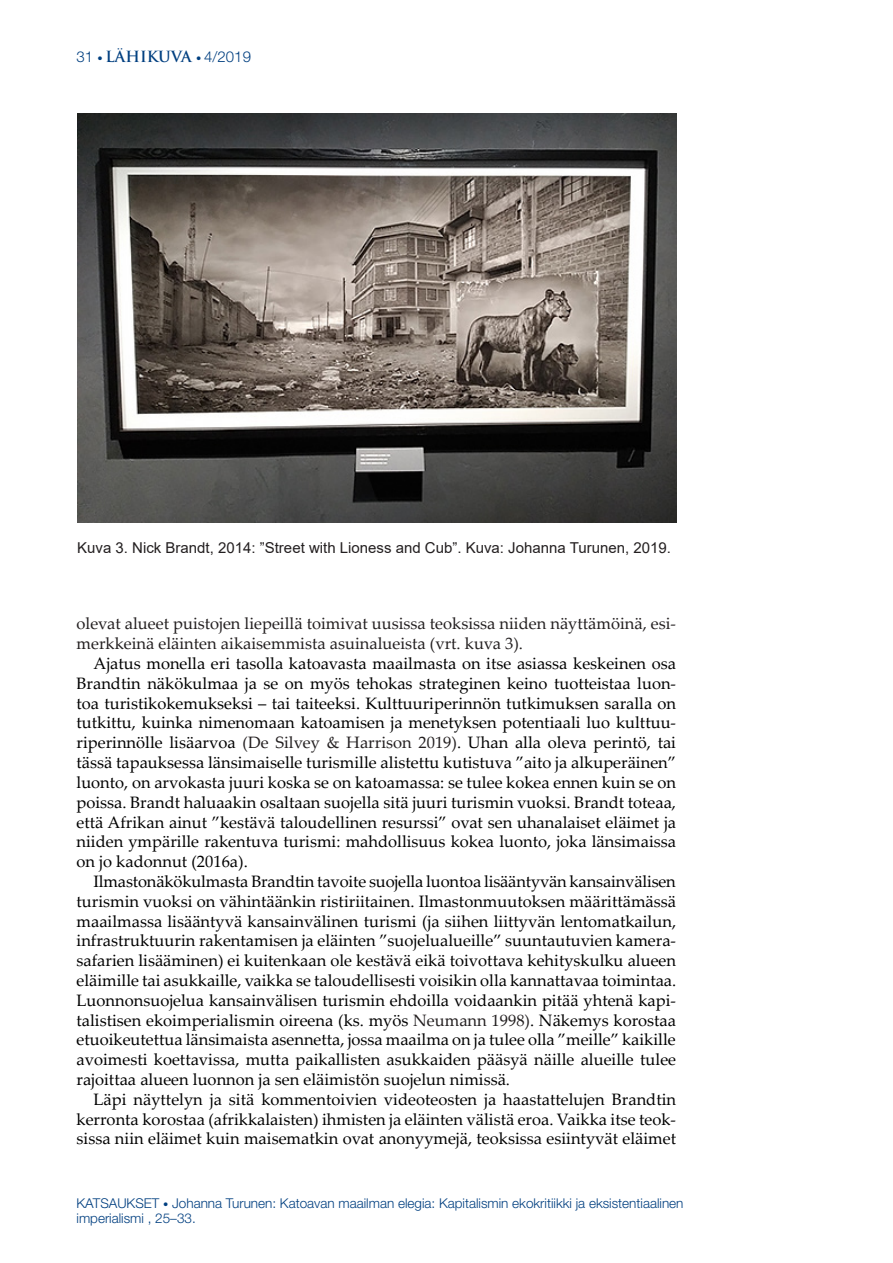
<style>
.page{position:relative;width:893px;height:1263px;background:#fff}
.page>*{position:absolute;margin:0;border:0;box-sizing:border-box;transform-origin:0 0}
.KATSAUS_jne_leipis{font:16.5px/19.8px "Palatino Linotype";color:#000;text-align:justify}
.KATSAUS_jne_leipis-2{font:16.5px/19.8px "Palatino Linotype";color:#231f20}
.Kuvateksti{font:15px "Arial";color:#231f20}
.t1{font:300 15px "Helvetica Neue";color:#003f80}
.t2{font:300 13.5px/15px "Helvetica Neue";color:#003f80}
.s1{font-size:10.5px}
.s2{font-family:"Trajan Pro";font-weight:700}
.s3{color:#231f20}
</style>
<div class="page">
<img style="left:77px;top:114px;width:600px;height:409px">
<p class="t1" style="left:77px;top:47px;width:176px">31 <span class="s1">•</span> <span class="s2">LÄHIKUVA</span> <span class="s1">•</span> 4/2019</p>
<p class="Kuvateksti" style="left:77px;top:538px;width:595px">Kuva 3. Nick Brandt, 2014: ”Street with Lioness and Cub”. Kuva: Johanna Turunen, 2019.</p>
<p class="KATSAUS_jne_leipis-2" style="left:77px;top:613px;width:601px">olevat alueet puistojen liepeillä toimivat uusissa teoksissa niiden näyttämöinä, esi&shy;merkkeinä eläinten aikaisemmista asuinalueista (vrt. kuva 3).</p>
<p class="KATSAUS_jne_leipis" style="left:77px;top:653px;width:601px;text-indent:17px">Ajatus monella eri tasolla katoavasta maailmasta on itse asiassa keskeinen osa Brandtin näkökulmaa ja se on myös tehokas strateginen keino tuotteistaa luon&shy;toa turistikokemukseksi – tai taiteeksi. Kulttuuriperinnön tutkimuksen saralla on tutkittu, kuinka nimenomaan katoamisen ja menetyksen potentiaali luo kulttuu&shy;riperinnölle lisäarvoa <span class="s3">(De Silvey &amp; Harrison 2019)</span>. Uhan alla oleva perintö, tai tässä tapauksessa länsimaiselle turismille alistettu kutistuva ”aito ja alkuperäinen” luonto, on arvokasta juuri koska se on katoamassa: se tulee kokea ennen kuin se on poissa. Brandt haluaakin osaltaan suojella sitä juuri turismin vuoksi. Brandt toteaa, että Afrikan ainut ”kestävä taloudellinen resurssi” ovat sen uhanalaiset eläimet ja niiden ympärille rakentuva turismi: mahdollisuus kokea luonto, joka länsimaissa on jo kadonnut (2016a).</p>
<p class="KATSAUS_jne_leipis" style="left:77px;top:871px;width:601px;text-indent:17px">Ilmastonäkökulmasta Brandtin tavoite suojella luontoa lisääntyvän kansainvälisen turismin vuoksi on vähintäänkin ristiriitainen. Ilmastonmuutoksen määrittämässä maailmassa lisääntyvä kansainvälinen turismi (ja siihen liittyvän lentomatkailun, infrastruktuurin rakentamisen ja eläinten ”suojelualueille” suuntautuvien kamera&shy;safarien lisääminen) ei kuitenkaan ole kestävä eikä toivottava kehityskulku alueen eläimille tai asukkaille, vaikka se taloudellisesti voisikin olla kannattavaa toimintaa.<br>Luonnonsuojelua kansainvälisen turismin ehdoilla voidaankin pitää yhtenä kapi&shy;talistisen ekoimperialismin oireena (ks. myös <span class="s3">Neumann 1998)</span>. Näkemys korostaa etuoikeutettua länsimaista asennetta, jossa maailma on ja tulee olla ”meille” kaikille avoimesti koettavissa, mutta paikallisten asukkaiden pääsyä näille alueille tulee rajoittaa alueen luonnon ja sen eläimistön suojelun nimissä.</p>
<p class="KATSAUS_jne_leipis" style="left:77px;top:1088px;width:601px;text-indent:17px">Läpi näyttelyn ja sitä kommentoivien videoteosten ja haastattelujen Brandtin kerronta korostaa (afrikkalaisten) ihmisten ja eläinten välistä eroa. Vaikka itse teok&shy;sissa niin eläimet kuin maisematkin ovat anonyymejä, teoksissa esiintyvät eläimet</p>
<p class="t2" style="left:77px;top:1195px;width:608px">KATSAUKSET <span class="s1">•</span> Johanna Turunen: Katoavan maailman elegia: Kapitalismin ekokritiikki ja eksistentiaalinen imperialismi , 25–33.</p>
</div>
